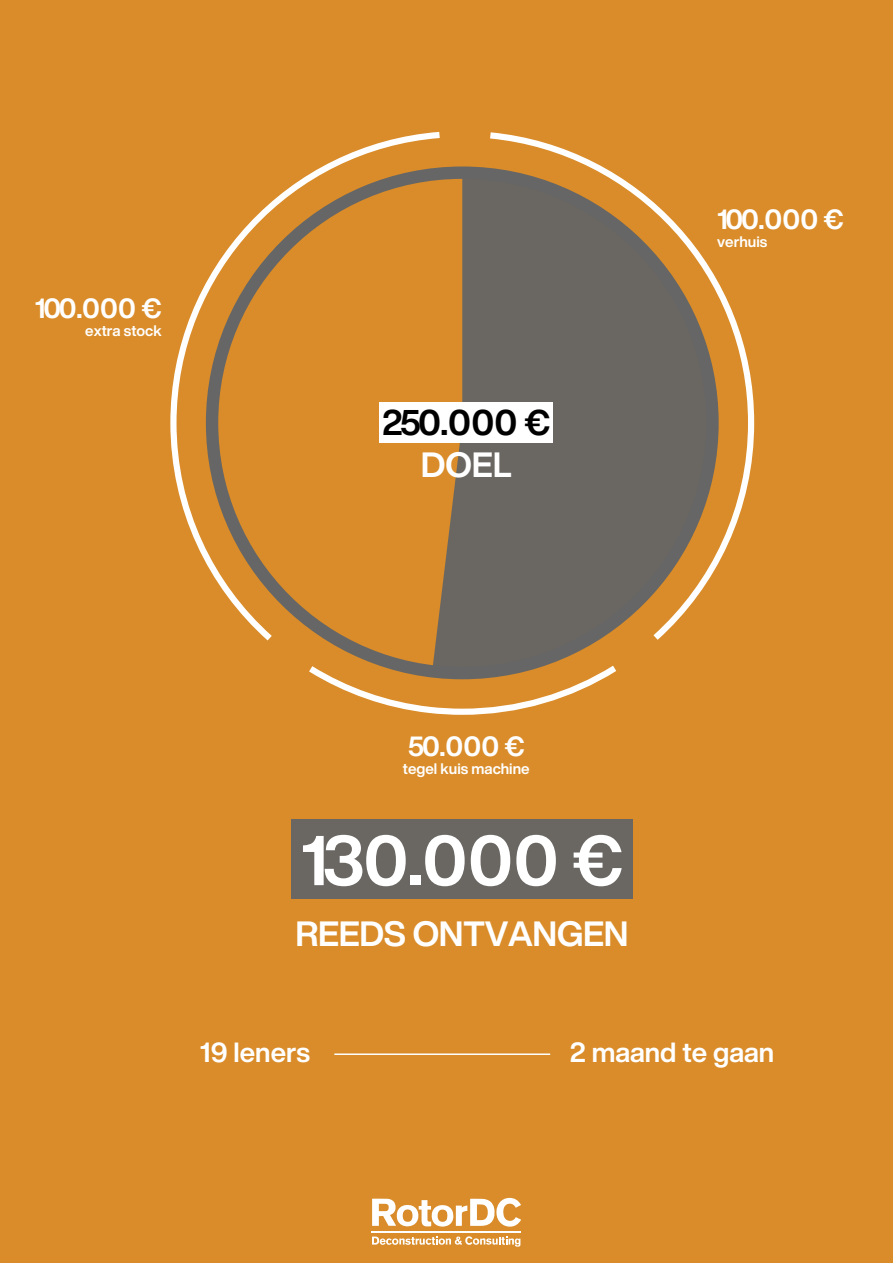
<style>
.page{position:relative;width:893px;height:1263px;background:#d98c29}
.page>*{position:absolute;margin:0;border:0;box-sizing:border-box;transform-origin:0 0}
.t1{font:700 69.15px "Helvetica Now Display";letter-spacing:-.005em;color:#fff}
.t2{font:700 35.1px "Helvetica Now Display";letter-spacing:-.035em;color:#000}
.t3{font:700 34.5px "Helvetica Now Display";letter-spacing:-.01em;color:#fff}
.t4{font:700 27.3px "Helvetica Now Display";color:#fff}
.t5{font:700 15px "Helvetica Now Display";color:#fff}
</style>
<div class="page">
<svg style="left:433px;top:179px;width:156px;height:481px;fill:#6a6763"></svg>
<svg style="left:309px;top:660px;width:308px;height:55px"></svg>
<div style="left:292px;top:819px;width:341px;height:79px;background:#666"></div>
<div style="left:380px;top:402px;width:173px;height:40px;background:#fff"></div>
<svg style="left:170px;top:131px;width:276px;height:516px"></svg>
<svg style="left:484px;top:132px;width:271px;height:514px"></svg>
<hr style="left:372px;top:1230px;width:149px;height:2px;background:#fff">
<svg style="left:372px;top:1198px;width:149px;height:29px"></svg>
<svg style="left:372px;top:1236px;width:148px;height:11px"></svg>
<hr style="left:334px;top:1053px;width:216px;height:2px;background:#fff">
<p class="t4" style="left:35px;top:289px;width:128px">100.000 €</p>
<p class="t5" style="left:85px;top:320px;width:78px">extra stock</p>
<p class="t2" style="left:382px;top:399px;width:170px">250.000 €</p>
<p class="t3" style="left:421px;top:441px;width:93px">DOEL</p>
<p class="t4" style="left:717px;top:201px;width:128px">100.000 €</p>
<p class="t5" style="left:717px;top:232px;width:52px">verhuis</p>
<p class="t4" style="left:408px;top:728px;width:118px">50.000 €</p>
<p class="t5" style="left:403px;top:758px;width:128px">tegel kuis machine</p>
<h1 class="t1" style="left:301px;top:813px;width:324px">130.000 €</h1>
<p class="t3" style="left:295px;top:909px;width:335px">REEDS ONTVANGEN</p>
<p class="t4" style="left:200px;top:1033px;width:112px">19 leners</p>
<p class="t4" style="left:570px;top:1033px;width:206px">2 maand te gaan</p>
</div>
